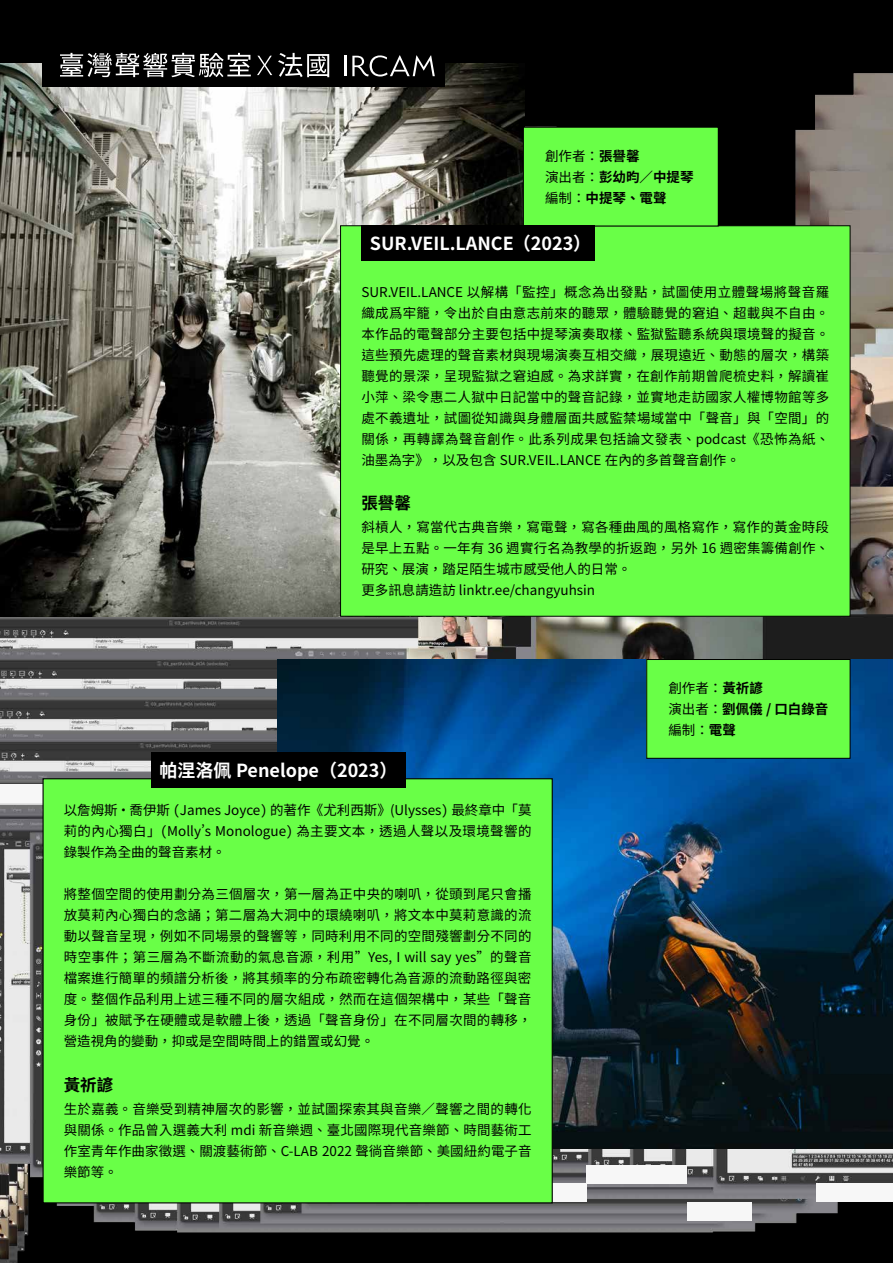
<style>
.page{position:relative;width:893px;height:1263px;background:#fff}
.page>*{position:absolute;margin:0;border:0;box-sizing:border-box;transform-origin:0 0}
.t1{font:700 18px "Noto Sans CJ Ktc";color:#fff}
.t2{font:700 16.5px "Noto Sans CJ Ktc";color:#000}
.t3{font:13.5px/21px "Noto Sans CJ Ktc";letter-spacing:.02em;color:#000;text-align:justify}
.t4{font:700 13.5px/21px "Noto Sans CJ Ktc";color:#000}
.s1{font-weight:400}
</style>
<div class="page">
<img style="left:0;top:0;width:893px;height:1263px">
<div style="left:487px;top:1184px;width:100px;height:18px;background:#f7f7f7"></div>
<div style="left:587px;top:1165px;width:100px;height:19px;background:#f7f7f7"></div>
<div style="left:687px;top:1202px;width:64px;height:18px;background:#f7f7f7"></div>
<div style="left:816px;top:1184px;width:77px;height:18px;background:#f7f7f7"></div>
<div style="left:0;top:784px;width:138px;height:19px;background:#f7f7f7"></div>
<img style="left:0;top:64px;width:524px;height:553px">
<img style="left:277px;top:659px;width:616px;height:489px">
<div style="left:43px;top:43px;width:402px;height:44px;background:#000"></div>
<svg style="left:60px;top:53px;width:191px;height:24px"></svg>
<svg style="left:257px;top:56px;width:15px;height:19px"></svg>
<svg style="left:278px;top:53px;width:51px;height:24px"></svg>
<hr style="left:344px;top:56px;width:2px;height:20px;background:#fff">
<svg style="left:352px;top:55px;width:83px;height:21px"></svg>
<div style="left:340px;top:225px;width:510px;height:392px;background:#69ff47;border:1px solid #000"></div>
<div style="left:43px;top:778px;width:510px;height:425px;background:#69ff47;border:1px solid #000"></div>
<div style="left:151px;top:753px;width:255px;height:35px;background:#000"></div>
<div style="left:647px;top:659px;width:203px;height:99px;background:#69ff47"></div>
<div style="left:646px;top:659px;width:204px;height:100px;border:1px solid #000"></div>
<div style="left:523px;top:127px;width:195px;height:99px;background:#69ff47"></div>
<div style="left:523px;top:127px;width:196px;height:99px;border:1px solid #000"></div>
<div style="left:361px;top:225px;width:234px;height:35px;background:#000"></div>
<p class="t4" style="left:545px;top:146px;width:150px"><span class="s1">創作者：</span>張譽馨<br><span class="s1">演出者：</span>彭幼昀／中提琴<span class="s1">編制：</span>中提琴、電聲</p>
<h1 class="t1" style="left:370px;top:233px;width:223px">SUR.VEIL.LANCE（2023）</h1>
<p class="t3" style="left:361px;top:282px;width:469px">SUR.VEIL.LANCE 以解構「監控」概念為出發點，試圖使用立體聲場將聲音羅織成爲牢籠，令出於自由意志前來的聽眾，體驗聽覺的窘迫、超載與不自由。本作品的電聲部分主要包括中提琴演奏取樣、監獄監聽系統與環境聲的擬音。這些預先處理的聲音素材與現場演奏互相交織，展現遠近、動態的層次，構築聽覺的景深，呈現監獄之窘迫感。為求詳實，在創作前期曾爬梳史料，解讀崔小萍、梁令惠二人獄中日記當中的聲音記錄，並實地走訪國家人權博物館等多處不義遺址，試圖從知識與身體層面共感監禁場域當中「聲音」與「空間」的關係，再轉譯為聲音創作。此系列成果包括論文發表、podcast《恐怖為紙、油墨為字》，以及包含 SUR.VEIL.LANCE 在內的多首聲音創作。</p>
<p class="t2" style="left:361px;top:494px;width:51px">張譽馨</p>
<p class="t3" style="left:361px;top:517px;width:469px;text-align:left">斜槓人，寫當代古典音樂，寫電聲，寫各種曲風的風格寫作，寫作的黃金時段是早上五點。一年有 36 週實行名為教學的折返跑，另外 16 週密集籌備創作、研究、展演，踏足陌生城市感受他人的日常。<br>更多訊息請造訪 linktr.ee/changyuhsin</p>
<h1 class="t1" style="left:160px;top:760px;width:239px">帕涅洛佩 Penelope（2023）</h1>
<p class="t3" style="left:64px;top:800px;width:469px">以詹姆斯・喬伊斯 (James Joyce) 的著作《尤利⻄斯》(Ulysses) 最終章中「莫莉的內⼼獨⽩」(Molly’s Monologue) 為主要⽂本，透過⼈聲以及環境聲響的錄製作為全曲的聲⾳素材。</p>
<p class="t3" style="left:64px;top:884px;width:469px;text-align:left">將整個空間的使⽤劃分為三個層次，第⼀層為正中央的喇叭，從頭到尾只會播放莫莉內⼼獨⽩的念誦；第⼆層為⼤洞中的環繞喇叭，將⽂本中莫莉意識的流動以聲⾳呈現，例如不同場景的聲響等，同時利⽤不同的空間殘響劃分不同的時空事件；第三層為不斷流動的氣息⾳源，利⽤”Yes, I will say yes”的聲⾳檔案進⾏簡單的頻譜分析後，將其頻率的分布疏密轉化為⾳源的流動路徑與密度。整個作品利⽤上述三種不同的層次組成，然⽽在這個架構中，某些「聲⾳ ⾝份」被賦予在硬體或是軟體上後，透過「聲⾳⾝份」在不同層次間的轉移，營造視⾓的變動，抑或是空間時間上的錯置或幻覺。</p>
<p class="t2" style="left:64px;top:1076px;width:51px">黃祈諺</p>
<p class="t3" style="left:64px;top:1098px;width:469px">⽣於嘉義。⾳樂受到精神層次的影響，並試圖探索其與⾳樂／聲響之間的轉化與關係。作品曾入選義⼤利 mdi 新⾳樂週、臺北國際現代⾳樂節、時間藝術⼯作室青年作曲家徵選、關渡藝術節、C-LAB 2022 聲徜音樂節、美國紐約電⼦音樂節等。</p>
<p class="t4" style="left:668px;top:678px;width:162px"><span class="s1">創作者：</span>黃祈諺<br><span class="s1">演出者：</span>劉佩儀 / 口白錄音<span class="s1">編制：</span>電聲</p>
</div>
